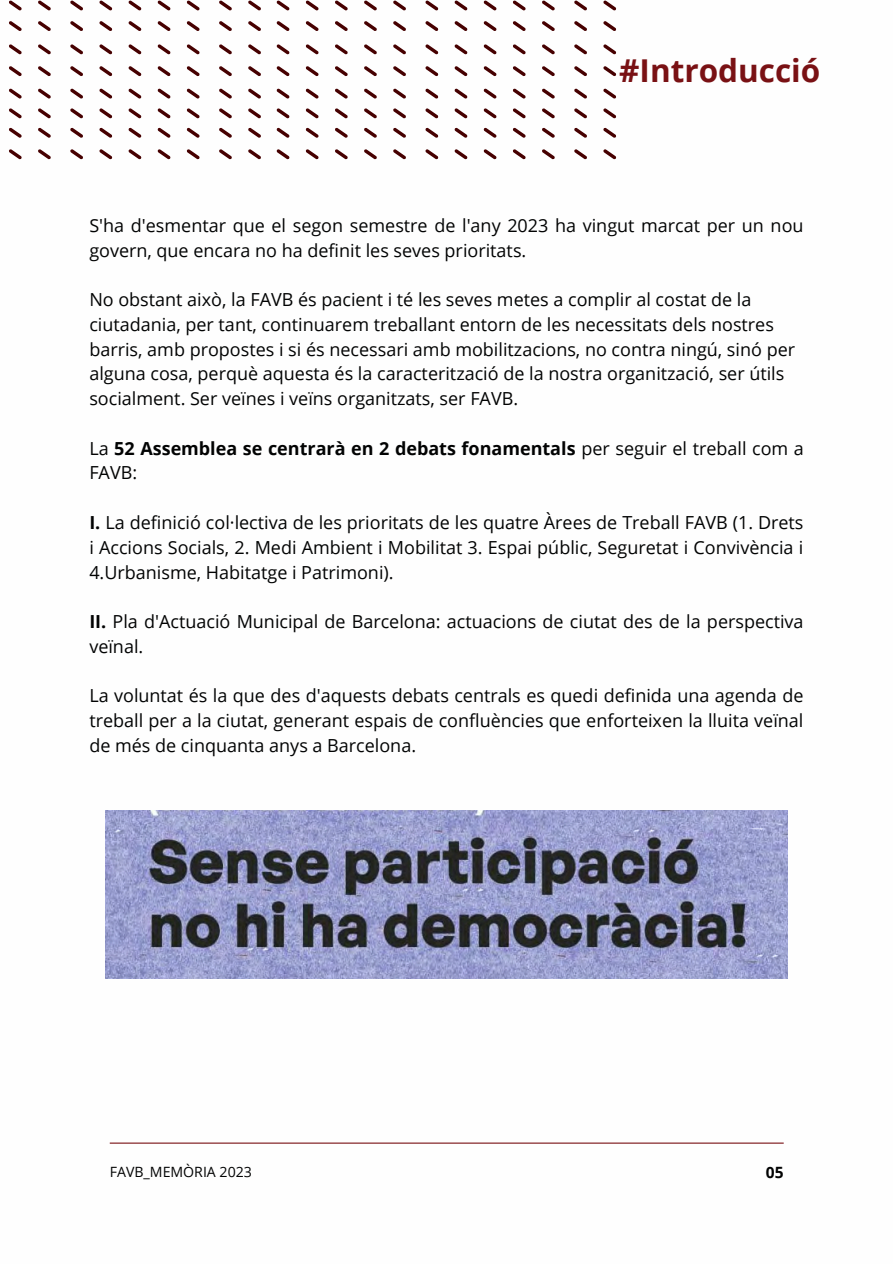
<style>
.page{position:relative;width:893px;height:1264px;background:#fff}
.page>*{position:absolute;margin:0;border:0;box-sizing:border-box;transform-origin:0 0}
.t1{font:700 31.5px "Open Sans";color:#791114}
.t2{font:18px/24.8px "Open Sans";color:#020303}
.t3{font:700 18px/24.8px "Open Sans";color:#020303}
.t4{font:700 15.6px "Open Sans";color:#020303}
.t5{font:14.1px "Open Sans";color:#020303}
.s1{font-weight:400}
.s2{font-weight:700}
</style>
<div class="page">
<svg style="left:276px;top:0;width:340px;height:159px"></svg>
<svg style="left:9px;top:0;width:252px;height:159px"></svg>
<hr style="left:110px;top:1142px;width:673px;height:1px;background:#791114">
<img style="left:106px;top:810px;width:681px;height:168px">
<h2 class="t1" style="left:619px;top:48px;width:203px">#Introducció</h2>
<p class="t2" style="left:89px;top:212px;width:715px">S'ha d'esmentar que el segon semestre de l'any 2023 ha vingut marcat per un nou govern, que encara no ha definit les seves prioritats.</p>
<h1 class="t2" style="left:89px;top:287px;width:707px">No obstant això, la FAVB és pacient i té les seves metes a complir al costat de la ciutadania, per tant, continuarem treballant entorn de les necessitats dels nostres barris, amb propostes i si és necessari amb mobilitzacions, no contra ningú, sinó per alguna cosa, perquè aquesta és la caracterització de la nostra organització, ser útils socialment. Ser veïnes i veïns organitzats, ser FAVB.</h1>
<h2 class="t3" style="left:89px;top:435px;width:716px"><span class="s1">La</span> 52 Assemblea se centrarà en 2 debats fonamentals <span class="s1">per seguir el treball com a<br>FAVB:</span></h2>
<h2 class="t2" style="left:89px;top:509px;width:715px;text-align:justify"><span class="s2">I.</span> La definició col·lectiva de les prioritats de les quatre Àrees de Treball FAVB (1. Drets i Accions Socials, 2. Medi Ambient i Mobilitat 3. Espai públic, Seguretat i Convivència i 4.Urbanisme, Habitatge i Patrimoni).</h2>
<h2 class="t2" style="left:89px;top:608px;width:715px"><span class="s2">II.</span> Pla d'Actuació Municipal de Barcelona: actuacions de ciutat des de la perspectiva veïnal.</h2>
<h2 class="t2" style="left:89px;top:683px;width:715px;text-align:justify">La voluntat és la que des d'aquests debats centrals es quedi definida una agenda de treball per a la ciutat, generant espais de confluències que enforteixen la lluita veïnal de més de cinquanta anys a Barcelona.</h2>
<h2 class="t5" style="left:110px;top:1161px;width:144px">FAVB_MEMÒRIA 2023</h2>
<p class="t4" style="left:765px;top:1161px;width:19px">05</p>
</div>
